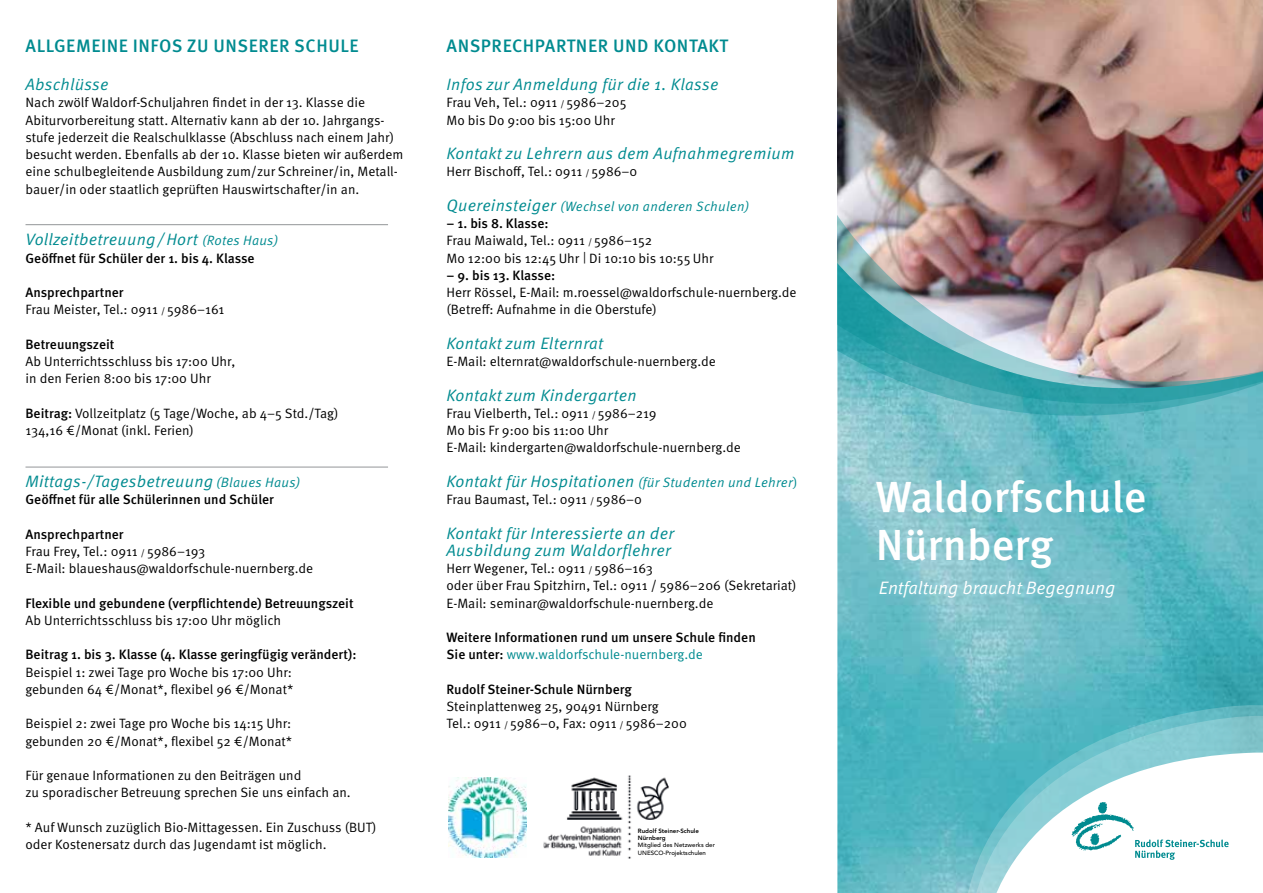
<style>
.page{position:relative;width:1263px;height:893px;background:#fff}
.page>*{position:absolute;margin:0;border:0;box-sizing:border-box;transform-origin:0 0}
.t1{font:500 43.5px/48px "Meta Pro";color:#fff}
.t2{font:500 18px "Meta Pro";letter-spacing:.03em;color:#008b90}
.t3{font:italic 18px "Meta Pro";letter-spacing:-.005em;color:#fff}
.t4{font:italic 16.5px/17.2px "Meta Pro";letter-spacing:.02em;color:#008b90}
.t5{font:13.5px/17.2px "Meta Pro";color:#000}
.t6{font:500 13.5px/17.2px "Meta Pro";color:#000}
.t7{font:italic 13.5px "Meta Pro";letter-spacing:.02em;color:#008b90}
.t8{font:500 6.15px/7.4px "Avenir";color:#000}
.t9{font:800 6.15px/7.4px "Avenir";color:#000}
.s1{font-size:13.5px}
.s2{font-weight:500}
.s3{font-size:9px}
.s4{font-size:16.5px}
.s5{font-size:12px}
.s6{font-style:normal;font-size:13.5px}
.s7{font-weight:400;color:#008b90}
</style>
<div class="page">
<img style="left:837px;top:436px;width:426px;height:457px">
<svg style="left:965px;top:694px;width:298px;height:199px;background:#51b3be"></svg>
<svg style="left:971px;top:705px;width:292px;height:188px;background:#5eb9c4"></svg>
<svg style="left:985px;top:741px;width:278px;height:152px"></svg>
<img style="left:837px;top:0;width:426px;height:144px">
<svg style="left:837px;top:426px;width:426px;height:10px;background:#71bec8"></svg>
<img style="left:837px;top:144px;width:426px;height:282px">
<hr style="left:26px;top:224px;width:362px;height:1px;background:#939598">
<hr style="left:26px;top:467px;width:362px;height:1px;background:#939598">
<img style="left:449px;top:777px;width:77px;height:80px">
<img style="left:544px;top:775px;width:125px;height:84px">
<h2 class="t2" style="left:26px;top:34px;width:335px">Allgemein e In fos zu unserer Schule</h2>
<p class="t4" style="left:26px;top:77px;width:85px">Abschlüsse</p>
<p class="t5" style="left:26px;top:94px;width:380px">Nach zwölf Waldorf-Schuljahren findet in der 13. Klasse die Abiturvorbereitung statt. Alternativ kann ab der 10. Jahrgangs&shy;stufe jederzeit die Realschulklasse (Abschluss nach einem Jahr) besucht werden. Ebenfalls ab der 10. Klasse bieten wir außerdem eine schulbegleitende Ausbildung zum/zur Schreiner/in, Metall&shy;bauer/in oder staatlich geprüften Hauswirtschafter/in an.</p>
<p class="t4" style="left:26px;top:232px;width:254px">Vollzeitbetreuung /Hort <span class="s1">(Rotes Haus)</span></p>
<p class="t6" style="left:26px;top:249px;width:231px">Geöffnet für Schüler der 1. bis 4. Klasse</p>
<p class="t5" style="left:26px;top:284px;width:200px"><span class="s2">Ansprechpartner<br></span>Frau Meister, Tel.: 0911 <span class="s3">/</span> 5986–161</p>
<p class="t6" style="left:26px;top:336px;width:90px">Betreuungszeit</p>
<p class="t5" style="left:26px;top:353px;width:211px">Ab Unterrichtsschluss bis 17:00 Uhr, in den Ferien 8:00 bis 17:00 Uhr</p>
<p class="t5" style="left:26px;top:405px;width:314px"><span class="s2">Beitrag:</span> Vollzeitplatz (5 Tage/Woche, ab 4–5 Std./Tag)<br>134,16 €/Monat (inkl. Ferien)</p>
<p class="t4" style="left:26px;top:473px;width:276px">Mittags-/Tagesbetreuung <span class="s1">(Blaues Haus)</span></p>
<p class="t6" style="left:26px;top:491px;width:250px">Geöffnet für alle Schülerinnen und Schüler</p>
<p class="t5" style="left:26px;top:525px;width:289px"><span class="s2">Ansprechpartner<br></span>Frau Frey, Tel.: 0911 <span class="s3">/</span> 5986–193<br>E-Mail: blaueshaus@waldorfschule-nuernberg.de</p>
<p class="t6" style="left:26px;top:594px;width:330px">Flexible und gebundene (verpflichtende) Betreuungszeit</p>
<p class="t5" style="left:26px;top:612px;width:257px">Ab Unterrichtsschluss bis 17:00 Uhr möglich</p>
<p class="t6" style="left:26px;top:646px;width:332px">Beitrag 1. bis 3. Klasse (4. Klasse geringfügig verändert):</p>
<p class="t5" style="left:26px;top:663px;width:269px">Beispiel 1: zwei Tage pro Woche bis 17:00 Uhr: gebunden 64 €/Monat*, flexibel 96 €/Monat*</p>
<p class="t5" style="left:26px;top:715px;width:268px">Beispiel 2: zwei Tage pro Woche bis 14:15 Uhr: gebunden 20 €/Monat*, flexibel 52 €/Monat*</p>
<p class="t5" style="left:26px;top:767px;width:327px">Für genaue Informationen zu den Beiträgen und<br>zu sporadischer Betreuung sprechen Sie uns einfach an.</p>
<p class="t5" style="left:26px;top:819px;width:352px">* Auf Wunsch zuzüglich Bio-Mittagessen. Ein Zuschuss (BUT) oder Kostenersatz durch das Jugendamt ist möglich.</p>
<h2 class="t2" style="left:447px;top:34px;width:283px">Ansprechpartn er un d Kontakt</h2>
<p class="t4" style="left:446px;top:77px;width:274px">Infos zur Anmeldung für die 1. Klasse</p>
<p class="t5" style="left:446px;top:94px;width:182px">Frau Veh, Tel.: 0911 <span class="s3">/</span> 5986–205<br>Mo bis Do 9:00 bis 15:00 Uhr</p>
<p class="t4" style="left:446px;top:146px;width:349px">Kontakt zu Lehrern aus dem Aufnahmegremium</p>
<p class="t5" style="left:446px;top:163px;width:192px">Herr Bischoff, Tel.: 0911 <span class="s3">/</span> 5986–0</p>
<p class="t7" style="left:446px;top:198px;width:304px"><span class="s4">Quereinsteiger</span> (Wechsel von anderen Schulen)</p>
<p class="t5" style="left:446px;top:215px;width:268px"><span class="s2">– 1. bis 8. Klasse:<br></span>Frau Maiwald, Tel.: 0911 <span class="s3">/</span> 5986–152<br>Mo 12:00 bis 12:45 Uhr <span class="s5">|</span> Di 10:10 bis 10:55 Uhr</p>
<p class="t6" style="left:446px;top:267px;width:110px">– 9. bis 13. Klasse:</p>
<p class="t5" style="left:446px;top:284px;width:352px">Herr Rössel, E-Mail: m.roessel@waldorfschule-nuernberg.de (Betreff: Aufnahme in die Oberstufe)</p>
<p class="t4" style="left:446px;top:335px;width:158px">Kontakt zum Elternrat</p>
<p class="t5" style="left:446px;top:353px;width:271px">E-Mail: elternrat@waldorfschule-nuernberg.de</p>
<p class="t4" style="left:446px;top:387px;width:192px">Kontakt zum Kindergarten</p>
<p class="t5" style="left:446px;top:405px;width:296px">Frau Vielberth, Tel.: 0911 <span class="s3">/</span> 5986–219<br>Mo bis Fr 9:00 bis 11:00 Uhr<br>E-Mail: kindergarten@waldorfschule-nuernberg.de</p>
<p class="t4" style="left:446px;top:473px;width:353px">Kontakt für Hospitationen <span class="s1">(für Studenten und Lehrer</span><span class="s6">)</span></p>
<p class="t5" style="left:446px;top:491px;width:197px">Frau Baumast, Tel.: 0911 <span class="s3">/</span> 5986–0</p>
<p class="t4" style="left:446px;top:525px;width:229px">Kontakt für Interessierte an der<br>Ausbildung zum Waldorflehrer</p>
<p class="t5" style="left:446px;top:560px;width:352px">Herr Wegener, Tel.: 0911 <span class="s3">/</span> 5986–163<br>oder über Frau Spitzhirn, Tel.: 0911 / 5986–206 (Sekretariat)<br>E-Mail: seminar@waldorfschule-nuernberg.de</p>
<p class="t6" style="left:446px;top:629px;width:311px">Weitere I nformationen rund um unsere Schule finden<br>Sie unter: <span class="s7">www.waldorfschule-nuernberg.de</span></p>
<p class="t6" style="left:446px;top:681px;width:187px">Rudolf Steiner-Schule Nürnberg</p>
<p class="t5" style="left:446px;top:698px;width:242px">Steinplattenweg 25, 90491 Nürnberg<br>Tel.: 0911 <span class="s3">/</span> 5986–0, Fax: 0911 <span class="s3">/</span> 5986–200</p>
<p class="t9" style="left:638px;top:827px;width:63px">Rudolf Steiner-Schule<br>Nürnberg</p>
<p class="t8" style="left:638px;top:841px;width:79px">Mitglied des Netzwerks der<br>UNESCO-Projektschulen</p>
<h1 class="t1" style="left:876px;top:473px;width:272px">Waldorfschule<br>Nürnberg</h1>
<h2 class="t3" style="left:879px;top:577px;width:238px">Entfaltung braucht Begegnung</h2>
</div>
